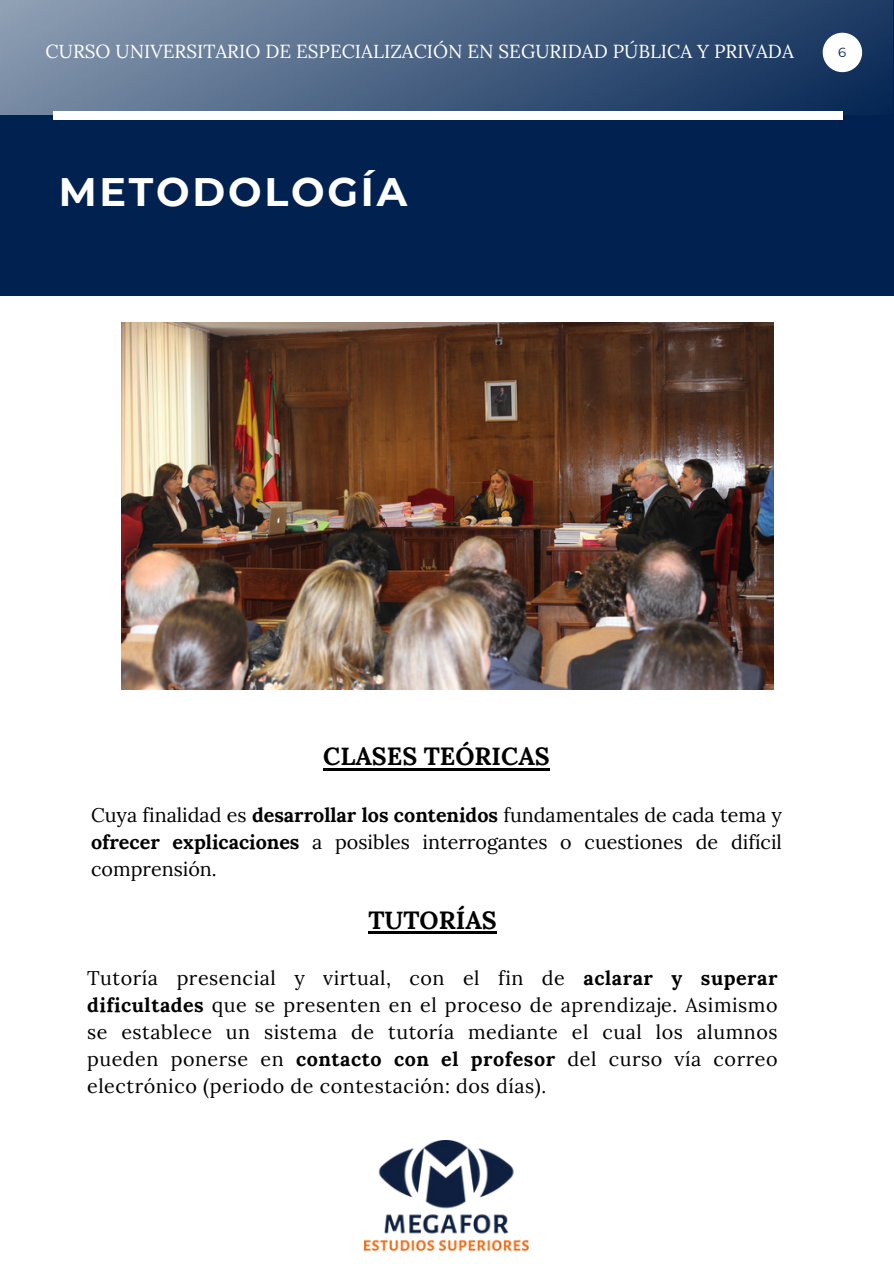
<style>
.page{position:relative;width:894px;height:1264px;background:#fff}
.page>*{position:absolute;margin:0;border:0;box-sizing:border-box;transform-origin:0 0}
.t1{font:700 39.75px "Montserrat";letter-spacing:.07em;color:#fff}
.t2{font:700 24.9px "Lora";color:#000}
.t3{font:19.65px/27px "Lora";letter-spacing:.015em;color:#000;text-align:justify}
.t4{font:18.9px "Lora";color:#fff}
.t5{font:13.2px "Montserrat";color:#012250}
.s1{font-weight:700}
</style>
<div class="page">
<div style="left:0;top:0;width:893px;height:303px;background:#012250"></div>
<div style="left:0;top:0;width:892px;height:115px;background:linear-gradient(to right,#8697ad,#11305c)"></div>
<svg style="left:53px;top:102px;width:789px;height:18px;background:#9eabbd"></svg>
<img style="left:364px;top:1140px;width:164px;height:110px">
<img style="left:122px;top:323px;width:651px;height:366px">
<hr style="left:323px;top:768px;width:226px;height:2px;background:#000">
<hr style="left:368px;top:931px;width:128px;height:3px;background:#000">
<svg style="left:822px;top:33px;width:39px;height:39px;background:#cfd5de"></svg>
<p class="t4" style="left:46px;top:39px;width:749px">CURSO UNIVERSITARIO DE ESPECIALIZACIÓN EN SEGURIDAD PÚBLICA Y PRIVADA</p>
<p class="t5" style="left:837px;top:44px;width:10px">6</p>
<p class="t1" style="left:59px;top:167px;width:350px">METODOLOGÍA</p>
<p class="t2" style="left:323px;top:740px;width:228px">CLASES TEÓRICAS</p>
<p class="t3" style="left:91px;top:801px;width:692px">Cuya finalidad es <span class="s1">desarrollar los contenidos</span> fundamentales de cada tema y <span class="s1">ofrecer explicaciones</span> a posibles interrogantes o cuestiones de difícil comprensión.</p>
<p class="t2" style="left:368px;top:903px;width:130px">TUTORÍAS</p>
<p class="t3" style="left:87px;top:964px;width:691px">Tutoría presencial y virtual, con el fin de <span class="s1">aclarar y superar dificultades</span> que se presenten en el proceso de aprendizaje. Asimismo se establece un sistema de tutoría mediante el cual los alumnos pueden ponerse en <span class="s1">contacto con el profesor</span> del curso vía correo electrónico (periodo de contestación: dos días).</p>
</div>
